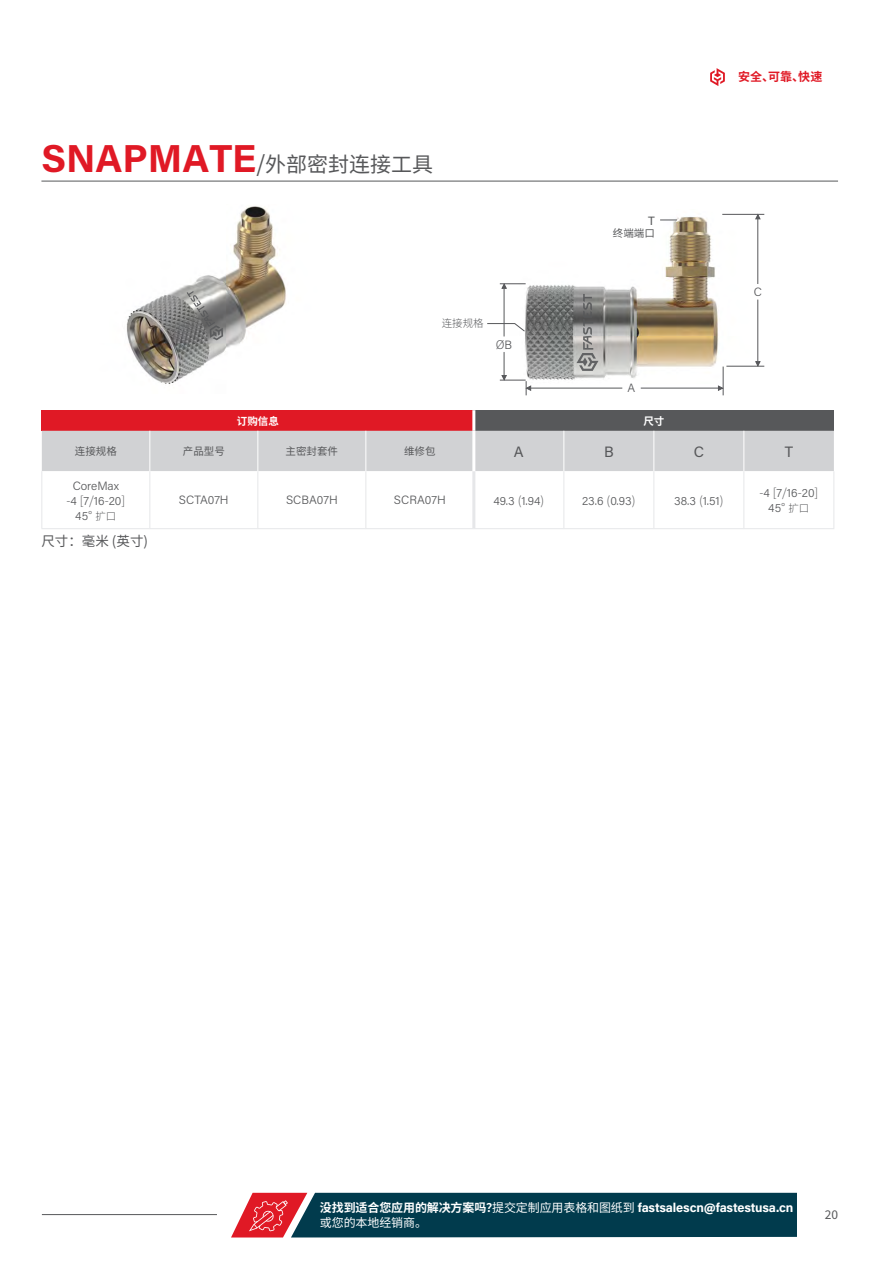
<style>
.page{position:relative;width:893px;height:1263px;background:#fff}
.page>*{position:absolute;margin:0;border:0;box-sizing:border-box;transform-origin:0 0}
.t1{font:700 39px "Acumin Pro";color:#e01925}
.Table_Header{font:15px "Acumin Pro";color:#57585a}
.t2{font:13.5px "Noto Sans SC";color:#57585a}
.t3{font:700 12.75px "Acumin Pro";letter-spacing:-.015em;color:#fff}
.Table___Label_body{font:300 12px "Acumin Pro";color:#57585a}
.t4{font:12px "Noto Sans SC";letter-spacing:-.01em;color:#fff}
.t5{font:700 12px "Noto Sans SC";color:#e01925}
.Paragraph_Style1{font:300 12px "Noto Sans SC";color:#57585b}
.Paragraph_Style1-2{font:300 12px "Acumin Pro";color:#57585b}
.t6{font:12px "Noto Sans SC";color:#57585a}
.Body_copy{font:12px "Acumin Pro";color:#57585a}
.Table_Header-2{font:10.5px "Noto Sans SC";color:#57585a}
.Table_NAME_Header{font:700 10.5px "Noto Sans SC";color:#fff}
.Paragraph_Style1-3{font:300 10.5px "Noto Sans SC";color:#57585b}
.Body_copy-2{font:10.5px "Noto Sans SC";color:#57585a}
.s1{font-family:"Noto Sans SC";font-weight:400;font-size:22.5px;color:#57585a}
.s2{font-family:"Noto Sans SC";font-weight:400;font-size:21px;color:#57585a}
.s3{font-family:"Acumin Pro"}
.s4{font-family:"Noto Sans SC"}
.s5{font-family:"Noto Sans SC";font-size:10.5px}
.s6{font-family:"Noto Sans SC";font-size:12px}
.s7{font-family:"Noto Sans SC";font-weight:400;font-size:12px}
</style>
<div class="page">
<svg style="left:231px;top:1193px;width:566px;height:44px;background:#1e4050"></svg>
<hr style="left:41px;top:181px;width:797px;height:1px;background:#57585a">
<div style="left:42px;top:410px;width:432px;height:21px;background:#e01925"></div>
<div style="left:474px;top:410px;width:360px;height:21px;background:#57585a"></div>
<div style="left:42px;top:431px;width:792px;height:40px;background:#d1d2d4"></div>
<hr style="left:41px;top:528px;width:109px;height:1px;background:#e6e7e9">
<hr style="left:150px;top:528px;width:108px;height:1px;background:#e6e7e9">
<hr style="left:258px;top:528px;width:108px;height:1px;background:#e6e7e9">
<hr style="left:563px;top:431px;width:1px;height:40px;background:#fff">
<hr style="left:653px;top:431px;width:1px;height:40px;background:#fff">
<hr style="left:743px;top:431px;width:1px;height:40px;background:#fff">
<hr style="left:472px;top:431px;width:3px;height:40px;background:#fff">
<hr style="left:41px;top:471px;width:1px;height:57px;background:#e6e7e9">
<hr style="left:149px;top:471px;width:1px;height:57px;background:#e6e7e9">
<hr style="left:257px;top:471px;width:1px;height:57px;background:#e6e7e9">
<hr style="left:563px;top:471px;width:1px;height:57px;background:#e6e7e9">
<hr style="left:653px;top:471px;width:1px;height:57px;background:#e6e7e9">
<hr style="left:743px;top:471px;width:1px;height:57px;background:#e6e7e9">
<hr style="left:833px;top:471px;width:1px;height:57px;background:#e6e7e9">
<hr style="left:366px;top:528px;width:108px;height:1px;background:#e6e7e9">
<hr style="left:474px;top:528px;width:90px;height:1px;background:#e6e7e9">
<hr style="left:564px;top:528px;width:90px;height:1px;background:#e6e7e9">
<hr style="left:654px;top:528px;width:90px;height:1px;background:#e6e7e9">
<hr style="left:744px;top:528px;width:90px;height:1px;background:#e6e7e9">
<hr style="left:472px;top:471px;width:3px;height:57px;background:#e6e7e9">
<hr style="left:365px;top:471px;width:1px;height:57px;background:#e6e7e9">
<hr style="left:149px;top:431px;width:1px;height:40px;background:#fff">
<hr style="left:257px;top:431px;width:1px;height:40px;background:#fff">
<hr style="left:365px;top:431px;width:1px;height:40px;background:#fff">
<hr style="left:472px;top:410px;width:3px;height:21px;background:#fff">
<img style="left:499px;top:213px;width:266px;height:168px">
<img style="left:126px;top:206px;width:160px;height:178px">
<hr style="left:530px;top:388px;width:189px;height:1px;background:#57585b">
<svg style="left:718px;top:367px;width:6px;height:28px"></svg>
<div style="left:623px;top:380px;width:17px;height:15px;background:#fff"></div>
<svg style="left:487px;top:323px;width:38px;height:9px"></svg>
<hr style="left:504px;top:286px;width:1px;height:92px;background:#57585b">
<svg style="left:500px;top:283px;width:26px;height:5px"></svg>
<svg style="left:500px;top:375px;width:31px;height:20px"></svg>
<div style="left:495px;top:337px;width:18px;height:15px;background:#fff"></div>
<hr style="left:722px;top:214px;width:42px;height:1px;background:#57585b">
<hr style="left:757px;top:216px;width:1px;height:146px;background:#57585b">
<hr style="left:726px;top:366px;width:38px;height:1px;background:#57585b">
<svg style="left:756px;top:215px;width:4px;height:4px"></svg>
<svg style="left:756px;top:362px;width:4px;height:4px"></svg>
<div style="left:749px;top:284px;width:17px;height:15px;background:#fff"></div>
<svg style="left:660px;top:220px;width:17px;height:1px"></svg>
<div style="left:552px;top:215px;width:105px;height:26px;background:#fff"></div>
<svg style="left:187px;top:291px;width:36px;height:49px;background:#898a89"></svg>
<svg style="left:576px;top:294px;width:22px;height:77px;background:#929291"></svg>
<hr style="left:42px;top:1214px;width:175px;height:1px;background:#57585a">
<svg style="left:710px;top:68px;width:15px;height:18px"></svg>
<p class="t1" style="left:41px;top:131px;width:393px">SNAPMATE<span class="s1">/</span><span class="s2">外部密封连接工具</span></p>
<p class="Paragraph_Style1-3" style="left:442px;top:317px;width:43px">连接规格</p>
<p class="Paragraph_Style1" style="left:496px;top:337px;width:18px">Ø<span class="s3">B</span></p>
<p class="Body_copy" style="left:648px;top:212px;width:8px">T</p>
<p class="Body_copy-2" style="left:613px;top:227px;width:43px">终端端口</p>
<p class="Paragraph_Style1-2" style="left:628px;top:379px;width:9px">A</p>
<p class="Table_NAME_Header" style="left:237px;top:416px;width:43px">订购信息</p>
<p class="Table_NAME_Header" style="left:643px;top:416px;width:22px">尺寸</p>
<p class="t5" style="left:738px;top:70px;width:85px">安全、可靠、快速</p>
<p class="Paragraph_Style1-2" style="left:754px;top:284px;width:10px">C</p>
<p class="Table_Header-2" style="left:75px;top:445px;width:43px">连接规格</p>
<p class="Table_Header-2" style="left:183px;top:445px;width:44px">产品型号</p>
<p class="Table_Header-2" style="left:286px;top:445px;width:54px">主密封套件</p>
<p class="Table_Header-2" style="left:404px;top:445px;width:33px">维修包</p>
<p class="Table_Header" style="left:514px;top:441px;width:11px">A</p>
<p class="Table_Header" style="left:604px;top:441px;width:11px">B</p>
<p class="Table_Header" style="left:694px;top:441px;width:12px">C</p>
<p class="Table_Header" style="left:785px;top:441px;width:10px">T</p>
<p class="Table___Label_body" style="left:73px;top:477px;width:48px">CoreMax</p>
<p class="Table___Label_body" style="left:66px;top:492px;width:60px"><span class="s4">-</span>4 <span class="s4">[</span>7<span class="s4">/</span>16<span class="s4">-</span>20<span class="s4">]</span></p>
<p class="Table___Label_body" style="left:75px;top:507px;width:43px">45<span class="s4">°</span> <span class="s5">扩口</span></p>
<p class="Table___Label_body" style="left:759px;top:485px;width:60px"><span class="s4">-</span>4 <span class="s4">[</span>7<span class="s4">/</span>16<span class="s4">-</span>20<span class="s4">]</span></p>
<p class="Table___Label_body" style="left:768px;top:500px;width:43px">45<span class="s4">°</span> <span class="s5">扩口</span></p>
<p class="Table___Label_body" style="left:179px;top:492px;width:51px">SCTA07H</p>
<p class="Table___Label_body" style="left:286px;top:492px;width:53px">SCBA07H</p>
<p class="Table___Label_body" style="left:394px;top:492px;width:53px">SCRA07H</p>
<p class="Table___Label_body" style="left:493px;top:492px;width:53px">49.3 <span class="s4">(</span>1.94<span class="s4">)</span></p>
<p class="Table___Label_body" style="left:582px;top:492px;width:55px">23.6 <span class="s4">(</span>0.93<span class="s4">)</span></p>
<p class="Table___Label_body" style="left:674px;top:492px;width:51px">38.3 <span class="s4">(</span>1.51<span class="s4">)</span></p>
<p class="t2" style="left:41px;top:533px;width:108px">尺寸：毫米 (英寸)</p>
<p class="t3" style="left:320px;top:1199px;width:475px"><span class="s6">没找到适合您应用的解决方案吗？</span><span class="s7">提交定制应用表格和图纸到</span> fastsalescn@fastestusa.cn</p>
<p class="t4" style="left:320px;top:1216px;width:109px">或您的本地经销商。</p>
<p class="t6" style="left:825px;top:1207px;width:15px">20</p>
</div>
